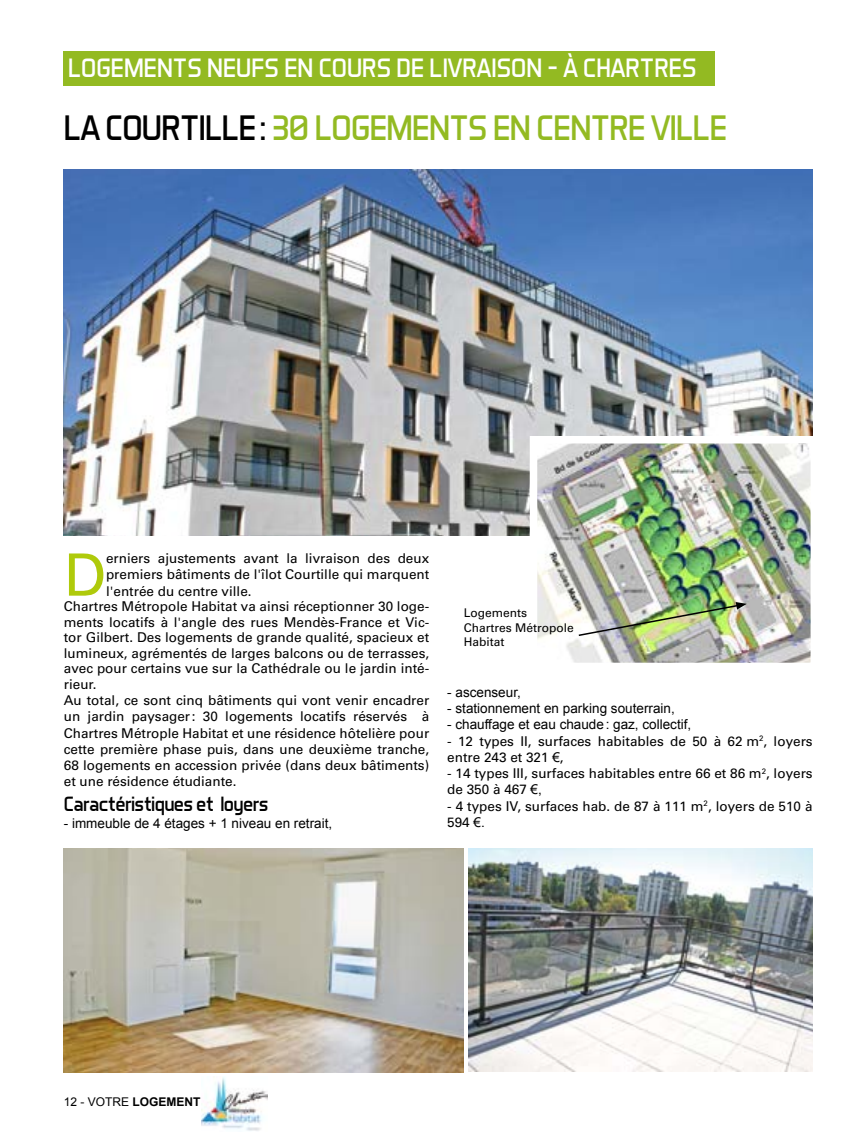
<style>
.page{position:relative;width:851px;height:1136px;background:#fff}
.page>*{position:absolute;margin:0;border:0;box-sizing:border-box;transform-origin:0 0}
.t1{font:58.35px "Univers";color:#afca0b}
.t2{font:36px "Aero Matics";letter-spacing:-.02em;color:#93ba22}
.t3{font:27px "Aero Matics";color:#fff}
.t4{font:21px "Aero Matics";letter-spacing:-.03em;color:#000}
.t5{font:13.5px/16.2px "Univers";color:#000}
.t6{font:13.5px "Arial";color:#000}
.t7{font:12px/14.4px "Univers";color:#000}
.t8{font:700 12px "Arial";color:#000}
.s1{color:#000}
.s2{font-family:"Arial"}
.s3{font-weight:400}
</style>
<div class="page">
<img style="left:201px;top:1077px;width:66px;height:54px">
<img style="left:64px;top:169px;width:748px;height:366px">
<div style="left:64px;top:51px;width:650px;height:34px;background:#93ba22"></div>
<img style="left:538px;top:445px;width:271px;height:216px">
<div style="left:529px;top:436px;width:289px;height:234px;border:8px solid #fff"></div>
<img style="left:64px;top:848px;width:399px;height:224px">
<img style="left:468px;top:848px;width:344px;height:223px">
<img style="left:577px;top:602px;width:169px;height:35px">
<h3 class="t3" style="left:68px;top:52px;width:630px">LOGEMENTS NEUFS EN COURS DE LIVRAISON - À CHARTRES</h3>
<h2 class="t2" style="left:64px;top:106px;width:665px"><span class="s1">LA COURTILLE:</span> 30 LOGEMENTS EN CENTRE VILLE</h2>
<h1 class="t1" style="left:64px;top:540px;width:44px">D</h1>
<p class="t5" style="left:106px;top:550px;width:325px">erniers ajustements avant la livraison des deux</p>
<p class="t5" style="left:106px;top:566px;width:325px">premiers bâtiments de l'îlot Courtille qui marquent</p>
<p class="t5" style="left:106px;top:582px;width:147px">l'entrée du centre ville.</p>
<p class="t5" style="left:64px;top:598px;width:367px">Chartres Métropole Habitat va ainsi réceptionner 30 loge-</p>
<p class="t5" style="left:64px;top:614px;width:367px">ments locatifs à l'angle des rues Mendès-France et Vic-</p>
<p class="t5" style="left:64px;top:629px;width:367px">tor Gilbert. Des logements de grande qualité, spacieux et</p>
<p class="t5" style="left:64px;top:645px;width:367px">lumineux, agrémentés de larges balcons ou de terrasses,</p>
<p class="t5" style="left:64px;top:660px;width:367px">avec pour certains vue sur la Cathédrale ou le jardin inté-</p>
<p class="t5" style="left:64px;top:676px;width:34px">rieur.</p>
<p class="t5" style="left:64px;top:692px;width:367px">Au total, ce sont cinq bâtiments qui vont venir encadrer</p>
<p class="t5" style="left:64px;top:708px;width:367px">un jardin paysager: 30 logements locatifs réservés à</p>
<p class="t5" style="left:64px;top:724px;width:367px">Chartres Métrople Habitat et une résidence hôtelière pour</p>
<p class="t5" style="left:64px;top:740px;width:367px">cette première phase puis, dans une deuxième tranche,</p>
<p class="t5" style="left:64px;top:757px;width:367px">68 logements en accession privée (dans deux bâtiments)</p>
<p class="t5" style="left:64px;top:773px;width:174px">et une résidence étudiante.</p>
<h3 class="t4" style="left:64px;top:791px;width:206px">Caractéristiques et loyers</h3>
<p class="t6" style="left:64px;top:813px;width:270px">- immeuble de 4 étages + 1 niveau en retrait,</p>
<p class="t7" style="left:463px;top:606px;width:112px">Logements<br>Chartres Métropole<br>Habitat</p>
<p class="t6" style="left:447px;top:683px;width:75px">- ascenseur,</p>
<p class="t6" style="left:447px;top:699px;width:229px">- stationnement en parking souterrain,</p>
<p class="t6" style="left:447px;top:715px;width:245px">- chauffage et eau chaude: gaz, collectif,</p>
<p class="t5" style="left:447px;top:732px;width:367px">- 12 types II, surfaces habitables de 50 à 62 m<sup>2</sup>, loyers entre 243 et 321 <span class="s2">€</span>,</p>
<p class="t5" style="left:447px;top:765px;width:367px">- 14 types III, surfaces habitables entre 66 et 86 m<sup>2</sup>, loyers de 350 à 467 <span class="s2">€,</span></p>
<p class="t5" style="left:447px;top:797px;width:367px">- 4 types IV, surfaces hab. de 87 à 111 m<sup>2</sup>, loyers de 510 à<br>594 <span class="s2">€.</span></p>
<p class="t8" style="left:64px;top:1093px;width:138px"><span class="s3">12 -</span> <span class="s3">VOTRE</span> LOGEMENT</p>
</div>
